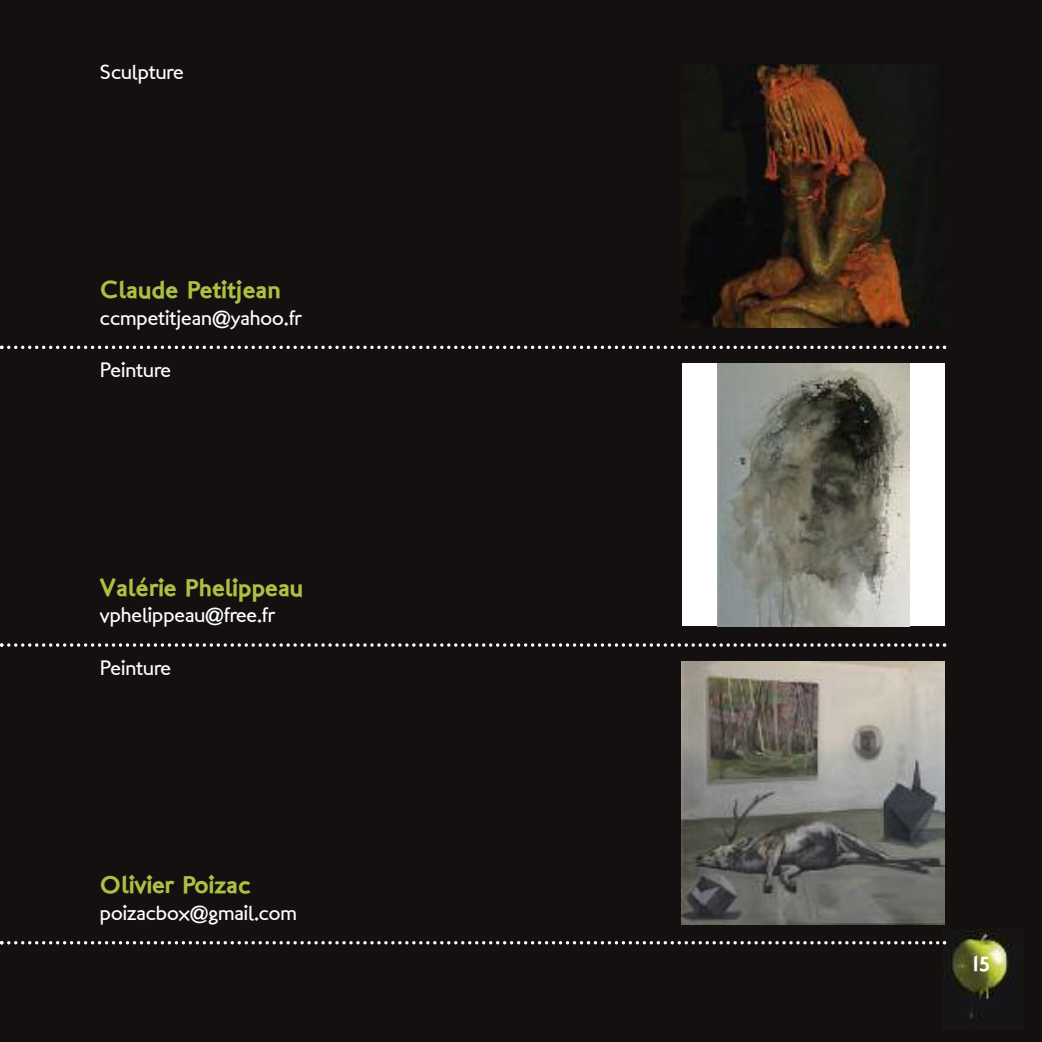
<style>
.page{position:relative;width:1042px;height:1042px;background:#141010}
.page>*{position:absolute;margin:0;border:0;box-sizing:border-box;transform-origin:0 0}
.t1{font:24.5px "London Two";color:#acc143}
.t2{font:21px "London Between";color:#fff}
.t3{font:21px "London Two";color:#fff}
</style>
<div class="page">
<img style="left:943px;top:930px;width:72px;height:89px">
<svg style="left:0;top:345px;width:946px;height:4px"></svg>
<svg style="left:0;top:643px;width:946px;height:4px"></svg>
<svg style="left:0;top:941px;width:946px;height:3px"></svg>
<img style="left:681px;top:64px;width:251px;height:263px">
<div style="left:681px;top:363px;width:263px;height:263px;background:#fff"></div>
<img style="left:717px;top:363px;width:192px;height:263px">
<img style="left:681px;top:662px;width:263px;height:262px">
<p class="t2" style="left:100px;top:64px;width:85px">Sculpture</p>
<p class="t1" style="left:100px;top:280px;width:182px">Claude Petitjean</p>
<p class="t2" style="left:100px;top:309px;width:203px">ccmpetitjean@yahoo.fr</p>
<p class="t2" style="left:100px;top:362px;width:72px">Peinture</p>
<p class="t1" style="left:100px;top:578px;width:205px">Valérie Phelippeau</p>
<p class="t2" style="left:100px;top:607px;width:176px">vphelippeau@free.fr</p>
<p class="t2" style="left:100px;top:659px;width:72px">Peinture</p>
<p class="t1" style="left:100px;top:875px;width:152px">Olivier Poizac</p>
<p class="t2" style="left:100px;top:904px;width:199px">poizacbox@gmail.com</p>
<p class="t3" style="left:972px;top:955px;width:19px">15</p>
</div>
